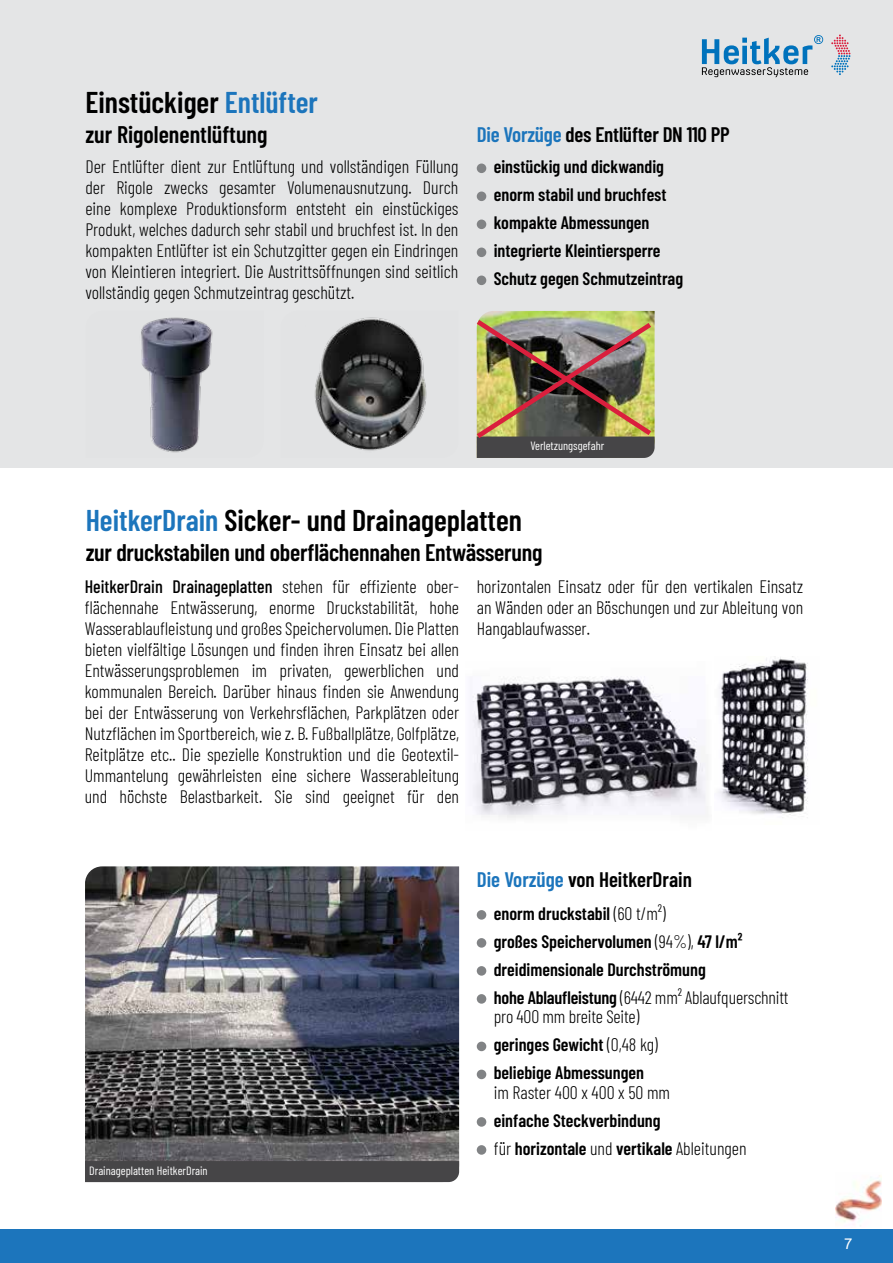
<style>
.page{position:relative;width:893px;height:1263px;background:#fff}
.page>*{position:absolute;margin:0;border:0;box-sizing:border-box;transform-origin:0 0}
.t1{font:600 30px "Barlow Condensed";color:#000}
.t2{font:600 24px "Barlow Condensed";letter-spacing:-.01em;color:#000}
.t3{font:600 21px "Barlow Condensed";letter-spacing:-.01em;color:#000}
.t4{font:300 18px/21px "Barlow Condensed";color:#000;text-align:justify}
.t5{font:600 18px/28px "Barlow Condensed";color:#000}
.t6{font:15px "Arial";color:#fff}
.t7{font:12px "Barlow Condensed";color:#fff}
.s1{color:#1c75bc}
.s2{font-weight:500}
.s3{font-weight:300}
</style>
<div class="page">
<img style="left:835px;top:1175px;width:46px;height:50px">
<div style="left:0;top:0;width:893px;height:467px;background:#e2e3e4"></div>
<svg style="left:702px;top:35px;width:121px;height:42px"></svg>
<svg style="left:831px;top:35px;width:19px;height:40px"></svg>
<img style="left:85px;top:866px;width:374px;height:295px">
<div style="left:85px;top:1161px;width:374px;height:21px;background:#464547"></div>
<div style="left:477px;top:910px;width:9px;height:10px;background:#818385;border-radius:50%"></div>
<div style="left:477px;top:938px;width:9px;height:10px;background:#818385;border-radius:50%"></div>
<div style="left:477px;top:966px;width:9px;height:10px;background:#818385;border-radius:50%"></div>
<div style="left:477px;top:994px;width:9px;height:10px;background:#818385;border-radius:50%"></div>
<div style="left:477px;top:1042px;width:9px;height:9px;background:#818385;border-radius:50%"></div>
<div style="left:477px;top:1070px;width:9px;height:9px;background:#818385;border-radius:50%"></div>
<div style="left:477px;top:1117px;width:9px;height:10px;background:#818385;border-radius:50%"></div>
<div style="left:477px;top:1145px;width:9px;height:10px;background:#818385;border-radius:50%"></div>
<img style="left:718px;top:656px;width:90px;height:162px">
<img style="left:472px;top:676px;width:234px;height:143px">
<img style="left:141px;top:317px;width:72px;height:136px">
<img style="left:315px;top:317px;width:112px;height:134px">
<img style="left:483px;top:311px;width:172px;height:4px">
<img style="left:476px;top:315px;width:179px;height:143px">
<div style="left:0;top:1229px;width:893px;height:34px;background:#1c75bc"></div>
<div style="left:477px;top:164px;width:9px;height:9px;background:#818385;border-radius:50%"></div>
<div style="left:477px;top:192px;width:9px;height:9px;background:#818385;border-radius:50%"></div>
<div style="left:477px;top:220px;width:9px;height:9px;background:#818385;border-radius:50%"></div>
<div style="left:477px;top:248px;width:9px;height:9px;background:#818385;border-radius:50%"></div>
<div style="left:477px;top:276px;width:9px;height:9px;background:#818385;border-radius:50%"></div>
<h1 class="t1" style="left:85px;top:81px;width:234px">Einstückiger <span class="s1">Entlüfter</span></h1>
<h2 class="t2" style="left:85px;top:117px;width:184px">zur Rigolenentlüftung</h2>
<p class="t4" style="left:85px;top:155px;width:375px">Der Entlüfter dient zur Entlüftung und vollständigen Füllung der Rigole zwecks gesamter Volumenausnutzung. Durch eine komplexe Produktionsform entsteht ein einstückiges Produkt, welches dadurch sehr stabil und bruchfest ist. In den kompakten Entlüfter ist ein Schutzgitter gegen ein Eindringen von Kleintieren integriert. Die Austrittsöffnungen sind seitlich vollständig gegen Schmutzeintrag geschützt.</p>
<p class="t3" style="left:477px;top:119px;width:255px"><span class="s1">Die Vorzüge</span> des Entlüfter DN 110 PP</p>
<p class="t5" style="left:494px;top:151px;width:191px">einstückig und dickwandig enorm stabil und bruchfest kompakte Abmessungen integrierte Kleintiersperre<br>Schutz gegen Schmutzeintrag</p>
<p class="t7" style="left:530px;top:437px;width:76px">Verletzungsgefahr</p>
<h1 class="t1" style="left:86px;top:499px;width:438px"><span class="s1">HeitkerDrain</span> Sicker- und Drainageplatten</h1>
<h2 class="t2" style="left:86px;top:535px;width:458px">zur druckstabilen und oberflächennahen Entwässerung</h2>
<p class="t4" style="left:477px;top:575px;width:328px">horizontalen Einsatz oder für den vertikalen Einsatz an Wänden oder an Böschungen und zur Ableitung von Hangablaufwasser.</p>
<p class="t4" style="left:85px;top:575px;width:376px"><span class="s2">HeitkerDrain Drainageplatten</span> stehen für effiziente ober&shy;flächennahe Entwässerung, enorme Druckstabilität, hohe Wasserablaufleistung und großes Speichervolumen. Die Platten bieten vielfältige Lösungen und finden ihren Einsatz bei allen Entwässerungsproblemen im privaten, gewerblichen und kommunalen Bereich. Darüber hinaus finden sie Anwendung bei der Entwässerung von Verkehrsflächen, Parkplätzen oder Nutzflächen im Sportbereich, wie z. B. Fußballplätze, Golfplätze, Reitplätze etc.. Die spezielle Konstruktion und die Geotextil-Ummantelung gewährleisten eine sichere Wasserableitung und höchste Belastbarkeit. Sie sind geeignet für den</p>
<p class="t7" style="left:89px;top:1162px;width:120px">Drainageplatten HeitkerDrain</p>
<p class="t3" style="left:477px;top:865px;width:217px"><span class="s1">Die Vorzüge</span> von HeitkerDrain</p>
<p class="t5" style="left:494px;top:898px;width:296px">enorm druckstabil <span class="s3">(60 t/m²)<br></span>großes Speichervolumen <span class="s3">(94%),</span> 47 l/m² dreidimensionale Durchströmung<br>hohe Ablaufleistung <span class="s3">(6442 mm² Ablaufquerschnitt</span></p>
<p class="t5" style="left:494px;top:1001px;width:166px"><span class="s3">pro 400 mm breite Seite) </span>geringes Gewicht <span class="s3">(0,48 kg) </span>beliebige Abmessungen</p>
<p class="t4" style="left:494px;top:1080px;width:178px">im Raster 400 x 400 x 50 mm</p>
<p class="t5" style="left:494px;top:1105px;width:254px">einfache Steckverbindung<br><span class="s3">für</span> horizontale <span class="s3">und</span> vertikale <span class="s3">Ableitungen</span></p>
<p class="t6" style="left:844px;top:1233px;width:10px">7</p>
</div>
